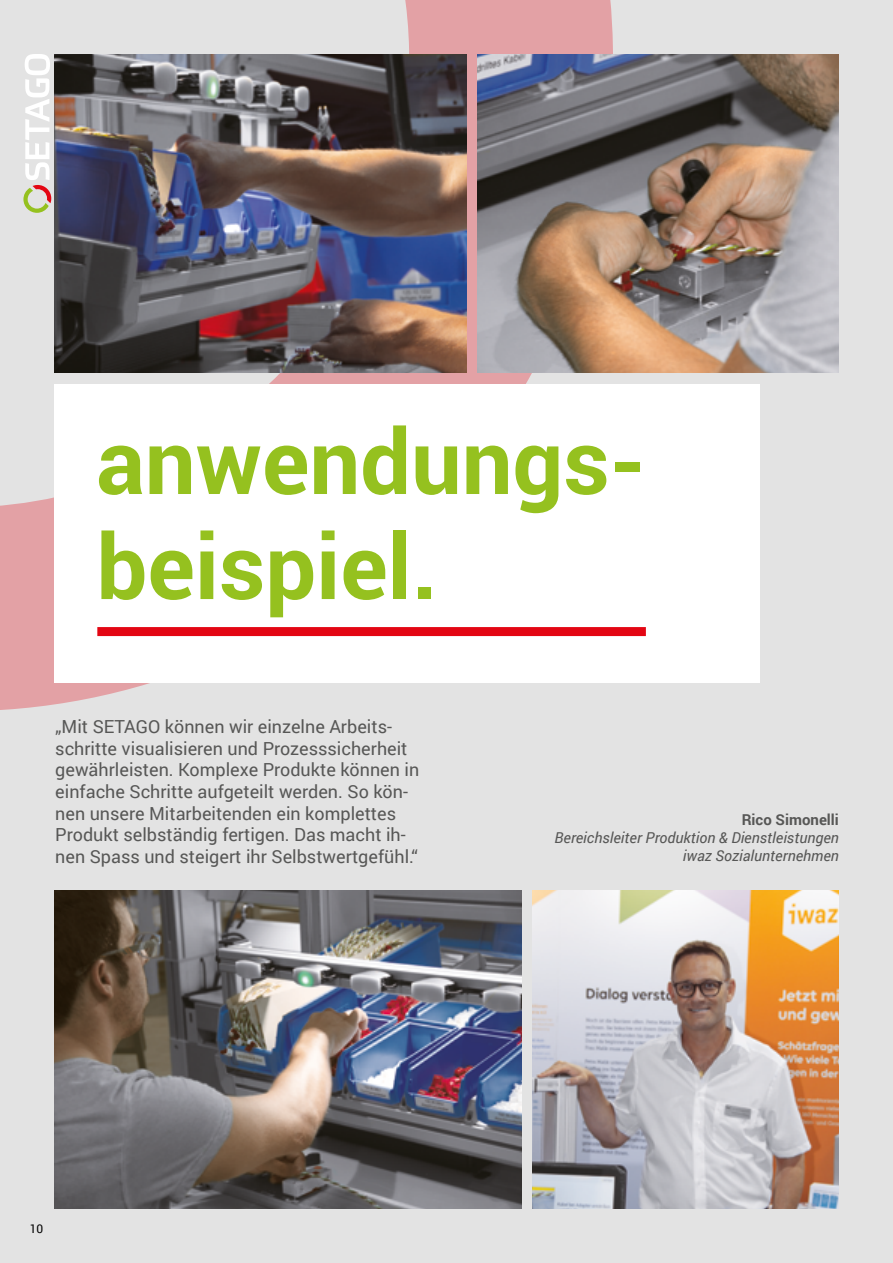
<style>
.page{position:relative;width:893px;height:1263px;background:#e3e3e3}
.page>*{position:absolute;margin:0;border:0;box-sizing:border-box;transform-origin:0 0}
.t1{font:700 90px/105px "Roboto";color:#95c11f}
.t2{font:18px/21.6px "Roboto";color:#575756}
.t3{font:italic 15px/18px "Roboto";color:#575756;text-align:right}
.t4{font:700 15px "Roboto";color:#575756}
.t5{font:12px "Roboto";color:#000}
</style>
<div class="page">
<svg style="left:0;top:0;width:619px;height:710px"></svg>
<div style="left:54px;top:384px;width:705px;height:298px;background:#fff"></div>
<img style="left:54px;top:54px;width:413px;height:319px">
<img style="left:54px;top:890px;width:468px;height:319px">
<img style="left:532px;top:890px;width:307px;height:319px">
<img style="left:477px;top:54px;width:362px;height:319px">
<div style="left:97px;top:627px;width:549px;height:9px;background:#e30613"></div>
<h1 class="t1" style="left:97px;top:406px;width:550px">anwendungs&shy;beispiel.</h1>
<p class="t2" style="left:55px;top:715px;width:365px">„Mit SETAGO können wir einzelne Arbeits&shy;schritte visualisieren und Prozesssicherheit gewährleisten. Komplexe Produkte können in einfache Schritte aufgeteilt werden. So kön&shy;nen unsere Mitarbeitenden ein komplettes Produkt selbständig fertigen. Das macht ih&shy;nen Spass und steigert ihr Selbstwertgefühl.“</p>
<p class="t4" style="left:742px;top:809px;width:99px">Rico Simonelli</p>
<p class="t3" style="left:554px;top:828px;width:286px">Bereichsleiter Produktion &amp; Dienstleistungen iwaz Sozialunternehmen</p>
<p class="t5" style="left:30px;top:1220px;width:15px">10</p>
</div>
